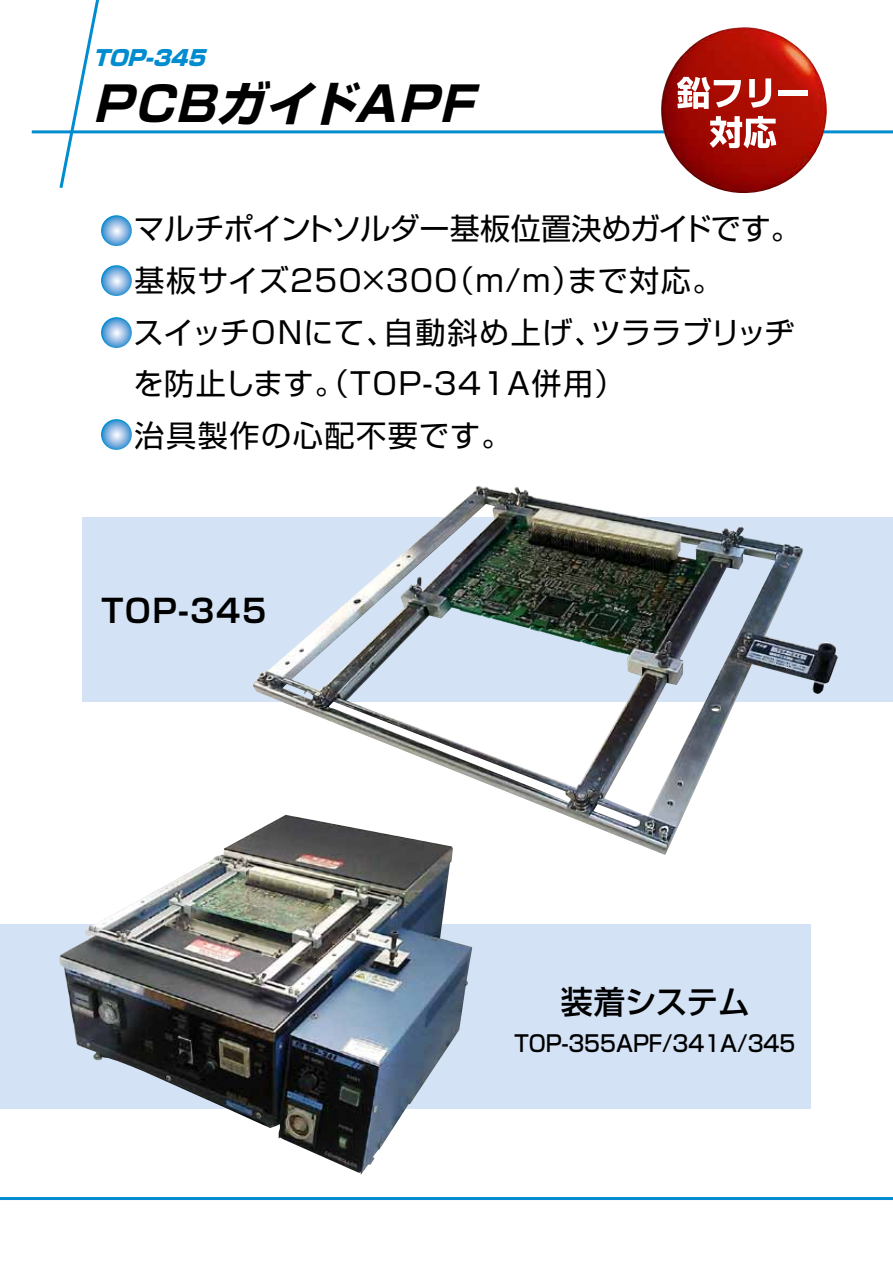
<style>
.page{position:relative;width:893px;height:1263px;background:#fff}
.page>*{position:absolute;margin:0;border:0;box-sizing:border-box;transform-origin:0 0}
.t1{font:italic 700 47.7px "Shin Go Pro";color:#000}
.t2{font:700 32.1px "Shin Go Pro De";letter-spacing:.05em;color:#000}
.t3{font:500 32.1px "Shin Go Pro";letter-spacing:-.025em;color:#000}
.t4{font:30.15px/51.6px "Shin Go Pro";letter-spacing:.02em;color:#000}
.t5{font:500 22.5px "Shin Go Pro";color:#000;scale:.93 1}
.t6{font:italic 900 21.45px "Shin Go Pro";color:#008ccf}
</style>
<div class="page">
<div style="left:83px;top:517px;width:810px;height:185px;background:#d3e2f4"></div>
<div style="left:0;top:924px;width:810px;height:185px;background:#d3e2f4"></div>
<img style="left:59px;top:833px;width:413px;height:342px">
<hr style="left:0;top:1197px;width:893px;height:3px;background:#008ccf">
<hr style="left:32px;top:130px;width:861px;height:3px;background:#008ccf">
<svg style="left:57px;top:0;width:46px;height:188px"></svg>
<img style="left:252px;top:485px;width:586px;height:370px">
<img style="left:661px;top:27px;width:166px;height:166px">
<svg style="left:677px;top:77px;width:64px;height:32px"></svg>
<svg style="left:749px;top:78px;width:22px;height:30px"></svg>
<div style="left:778px;top:90px;width:30px;height:5px;background:#fff"></div>
<svg style="left:710px;top:116px;width:66px;height:32px"></svg>
<svg style="left:101px;top:215px;width:31px;height:31px"></svg>
<svg style="left:101px;top:265px;width:31px;height:31px"></svg>
<svg style="left:101px;top:317px;width:31px;height:31px"></svg>
<svg style="left:101px;top:419px;width:31px;height:31px"></svg>
<p class="t6" style="left:92px;top:41px;width:122px">TOP-345</p>
<h1 class="t1" style="left:93px;top:66px;width:396px">PCBガイドAPF</h1>
<p class="t4" style="left:133px;top:200px;width:669px">マルチポイントソルダー基板位置決めガイドです。基板サイズ250×300（m/m）まで対応。<br>スイッチONにて、自動斜め上げ、ツララブリッヂを防止します。（TOP-341A併用）<br>治具製作の心配不要です。</p>
<p class="t2" style="left:101px;top:584px;width:167px">TOP-345</p>
<p class="t3" style="left:561px;top:976px;width:190px">装着システム</p>
<p class="t5" style="left:514px;top:1025px;width:304px">TOP-355APF/341A/345</p>
</div>
